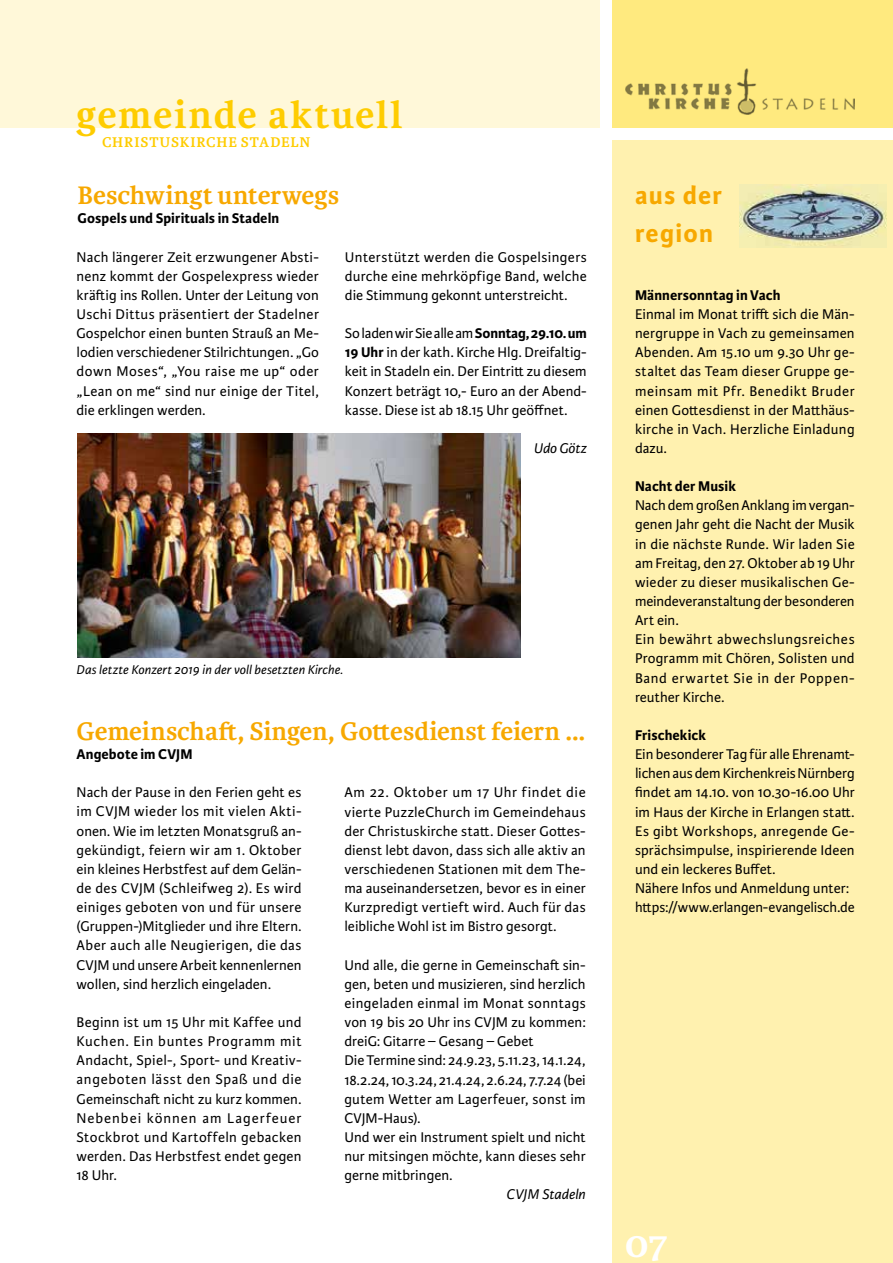
<style>
.page{position:relative;width:893px;height:1263px;background:#fff}
.page>*{position:absolute;margin:0;border:0;box-sizing:border-box;transform-origin:0 0}
.t1{font:700 40.5px "Karmina";letter-spacing:.04em;color:#fecc00}
.t2{font:700 40.5px "Karmina";color:#fff}
.t3{font:700 27px "Karmina";letter-spacing:-.005em;color:#f7a800}
.t4{font:700 27px/38.2px "Karmina Sans";letter-spacing:.045em;color:#f7a800}
.t5{font:15px/19.2px "Karmina Sans";letter-spacing:.005em;color:#000;text-align:justify}
.t6{font:700 15px "Karmina Sans";letter-spacing:.005em;color:#000}
.t7{font:700 15px "Karmina";letter-spacing:.065em;color:#fecc00}
.t8{font:italic 15px "Karmina Sans";letter-spacing:.005em;color:#000}
.t9{font:italic 13.5px "Karmina Sans";letter-spacing:.01em;color:#000}
.s1{font-weight:700}
</style>
<div class="page">
<div style="left:612px;top:0;width:281px;height:128px;background:#ffea7f"></div>
<div style="left:0;top:0;width:600px;height:128px;background:#fff8d9"></div>
<div style="left:612px;top:140px;width:281px;height:1123px;background:#fff1af"></div>
<img style="left:625px;top:68px;width:230px;height:47px">
<img style="left:740px;top:185px;width:146px;height:62px">
<img style="left:78px;top:434px;width:443px;height:223px">
<h1 class="t1" style="left:77px;top:91px;width:327px">gemeinde aktuell</h1>
<p class="t7" style="left:102px;top:133px;width:210px">CHRISTUSKIRCHE STADELN</p>
<h2 class="t3" style="left:78px;top:180px;width:263px">Beschwingt unterwegs</h2>
<p class="t6" style="left:78px;top:210px;width:203px">Gospels und Spirituals in Stadeln</p>
<p class="t5" style="left:77px;top:247px;width:244px">Nach längerer Zeit erzwungener Absti&shy;nenz kommt der Gospelexpress wieder kräftig ins Rollen. Unter der Leitung von Uschi Dittus präsentiert der Stadelner Gospelchor einen bunten Strauß an Me&shy;lodien verschiedener Stilrichtungen. „Go down Moses“, „You raise me up“ oder „Lean on me“ sind nur einige der Titel, die erklingen werden.</p>
<p class="t5" style="left:345px;top:247px;width:243px">Unterstützt werden die Gospelsingers durche eine mehrköpfige Band, welche die Stimmung gekonnt unterstreicht.</p>
<p class="t5" style="left:345px;top:324px;width:243px">So laden wir Sie alle am <span class="s1">Sonntag, 29.10. um 19 Uhr</span> in der kath. Kirche Hlg. Dreifaltig&shy;keit in Stadeln ein. Der Eintritt zu diesem Konzert beträgt 10,- Euro an der Abend&shy;kasse. Diese ist ab 18.15 Uhr geöffnet.</p>
<p class="t8" style="left:534px;top:440px;width:55px">Udo Götz</p>
<p class="t9" style="left:77px;top:662px;width:268px">Das letzte Konzert 2019 in der voll besetzten Kirche.</p>
<h2 class="t3" style="left:77px;top:716px;width:510px">Gemeinschaft, Singen, Gottesdienst feiern …</h2>
<p class="t6" style="left:77px;top:745px;width:117px">Angebote im CVJM</p>
<p class="t5" style="left:77px;top:783px;width:227px">Nach der Pause in den Ferien geht es im CVJM wieder los mit vielen Akti&shy;onen. Wie im letzten Monatsgruß an&shy;gekündigt, feiern wir am 1. Oktober ein kleines Herbstfest auf dem Gelän&shy;de des CVJM (Schleifweg 2). Es wird einiges geboten von und für unsere (Gruppen-)Mitglieder und ihre Eltern.<br>Aber auch alle Neugierigen, die das CVJM und unsere Arbeit kennenlernen wollen, sind herzlich eingeladen.</p>
<p class="t5" style="left:77px;top:1013px;width:227px">Beginn ist um 15 Uhr mit Kaffee und Kuchen. Ein buntes Programm mit Andacht, Spiel-, Sport- und Kreativ&shy;angeboten lässt den Spaß und die Gemeinschaft nicht zu kurz kommen.<br>Nebenbei können am Lagerfeuer Stockbrot und Kartoffeln gebacken werden. Das Herbstfest endet gegen 18 Uhr.</p>
<p class="t5" style="left:344px;top:783px;width:243px">Am 22. Oktober um 17 Uhr findet die vierte PuzzleChurch im Gemeindehaus der Christuskirche statt. Dieser Gottes&shy;dienst lebt davon, dass sich alle aktiv an verschiedenen Stationen mit dem The&shy;ma auseinandersetzen, bevor es in einer Kurzpredigt vertieft wird. Auch für das leibliche Wohl ist im Bistro gesorgt.</p>
<p class="t5" style="left:344px;top:955px;width:243px;text-align:left">Und alle, die gerne in Gemeinschaft sin&shy;gen, beten und musizieren, sind herzlich eingeladen einmal im Monat sonntags von 19 bis 20 Uhr ins CVJM zu kommen: dreiG: Gitarre – Gesang – Gebet<br>Die Termine sind: 24.9.23, 5.11.23, 14.1.24, 18.2.24, 10.3.24, 21.4.24, 2.6.24, 7.7.24 (bei gutem Wetter am Lagerfeuer, sonst im CVJM-Haus).<br>Und wer ein Instrument spielt und nicht nur mitsingen möchte, kann dieses sehr gerne mitbringen.</p>
<p class="t8" style="left:507px;top:1186px;width:81px">CVJM Stadeln</p>
<h2 class="t4" style="left:635px;top:177px;width:89px">aus der region</h2>
<p class="t6" style="left:635px;top:286px;width:147px">Männersonntag in Vach</p>
<p class="t5" style="left:635px;top:305px;width:221px">Einmal im Monat trifft sich die Män&shy;nergruppe in Vach zu gemeinsamen Abenden. Am 15.10 um 9.30 Uhr ge&shy;staltet das Team dieser Gruppe ge&shy;meinsam mit Pfr. Benedikt Bruder einen Gottesdienst in der Matthäus&shy;kirche in Vach. Herzliche Einladung dazu.</p>
<p class="t6" style="left:635px;top:478px;width:103px">Nacht der Musik</p>
<p class="t5" style="left:635px;top:496px;width:221px;text-align:left">Nach dem großen Anklang im vergan&shy;genen Jahr geht die Nacht der Musik in die nächste Runde. Wir laden Sie am Freitag, den 27. Oktober ab 19 Uhr wieder zu dieser musikalischen Ge&shy;meindeveranstaltung der besonderen<br>Art ein.<br>Ein bewährt abwechslungsreiches<br>Programm mit Chören, Solisten und<br>Band erwartet Sie in der Poppen&shy;reuther Kirche.</p>
<p class="t6" style="left:635px;top:726px;width:73px">Frischekick</p>
<p class="t5" style="left:635px;top:745px;width:221px;text-align:left">Ein besonderer Tag für alle Ehrenamt&shy;lichen aus dem Kirchenkreis Nürnberg findet am 14.10. von 10.30-16.00 Uhr im Haus der Kirche in Erlangen statt.<br>Es gibt Workshops, anregende Ge&shy;sprächsimpulse, inspirierende Ideen und ein leckeres Buffet.<br>Nähere Infos und Anmeldung unter: https://www.erlangen-evangelisch.de</p>
<h1 class="t2" style="left:625px;top:1220px;width:44px">07</h1>
</div>
